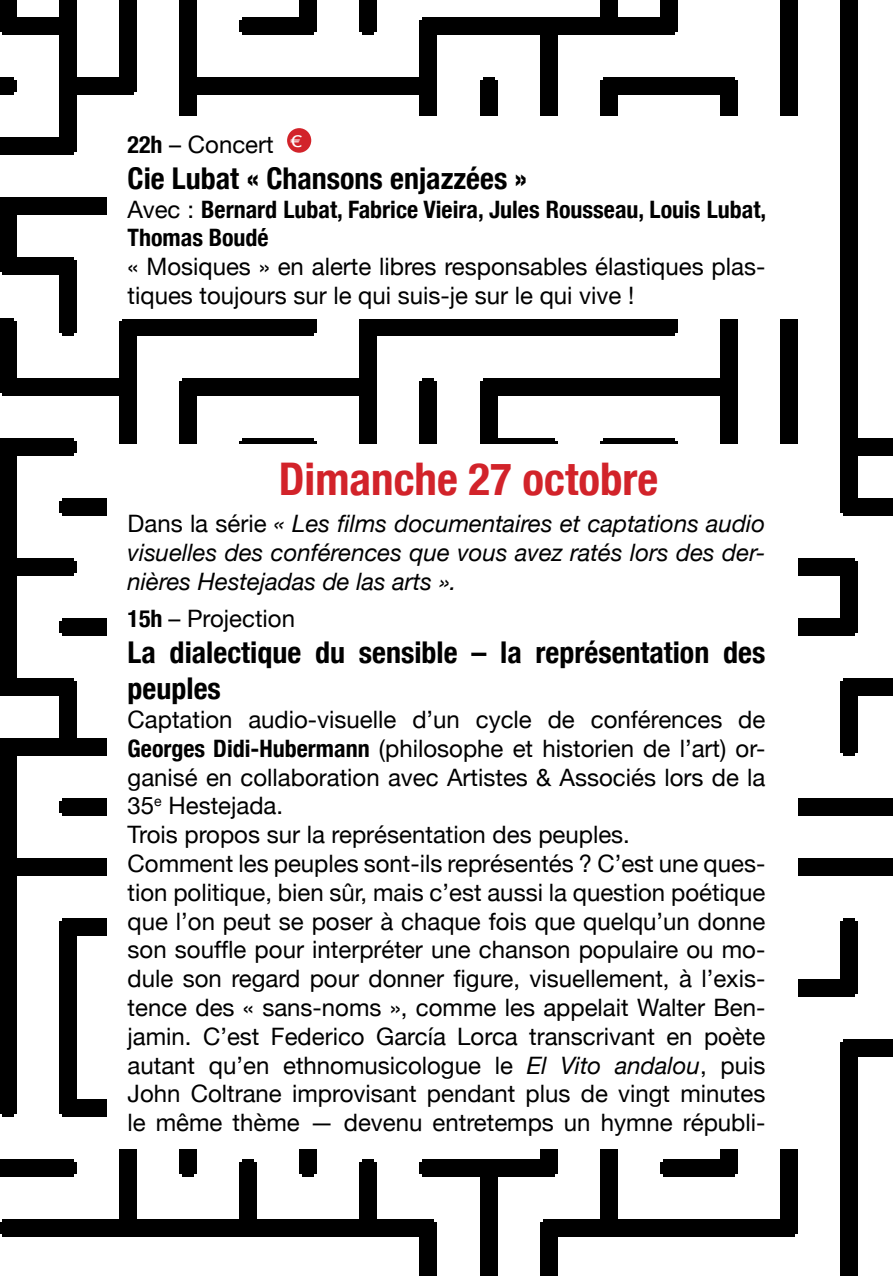
<style>
.page{position:relative;width:893px;height:1276px;background:#fff}
.page>*{position:absolute;margin:0;border:0;box-sizing:border-box;transform-origin:0 0}
.t1{font:700 condensed 45px "Helvetica Neue";color:#d2232a}
.t2{font:700 condensed 30px/36px "Helvetica Neue";color:#000}
.t3{font:24px/28.8px "Helvetica Neue";color:#000}
.t4{font:italic 24px/28.8px "Helvetica Neue";color:#000;text-align:justify}
.t5{font:700 condensed 24px/28.8px "Helvetica Neue";color:#000}
.s1{font-weight:700;font-stretch:condensed}
.s2{font-weight:400;font-stretch:normal}
.s3{font-style:normal}
.s4{font-style:italic}
</style>
<div class="page">
<img style="left:0;top:0;width:893px;height:1276px">
<div style="left:108px;top:116px;width:690px;height:203px;background:#fff"></div>
<div style="left:108px;top:444px;width:690px;height:705px;background:#fff"></div>
<div style="left:287px;top:128px;width:24px;height:25px;background:#d2232a;border-radius:50%"></div>
<p class="t3" style="left:128px;top:129px;width:176px"><span class="s1">22h</span> – Concert <sup>€</sup></p>
<p class="t2" style="left:128px;top:160px;width:401px">Cie Lubat « Chansons enjazzées »</p>
<p class="t5" style="left:128px;top:194px;width:640px"><span class="s2">Avec :</span> Bernard Lubat, Fabrice Vieira, Jules Rousseau, Louis Lubat,<br>Thomas Boudé</p>
<p class="t3" style="left:128px;top:252px;width:639px">« Mosiques » en alerte libres responsables élastiques plas&shy;tiques toujours sur le qui suis-je sur le qui vive !</p>
<h1 class="t1" style="left:279px;top:451px;width:381px">Dimanche 27 octobre</h1>
<p class="t4" style="left:128px;top:509px;width:639px"><span class="s3">Dans la série</span> « Les films documentaires et captations audio visuelles des conférences que vous avez ratés lors des der&shy;nières Hestejadas de las arts ».</p>
<p class="t3" style="left:128px;top:604px;width:169px"><span class="s1">15h</span> – Projection</p>
<p class="t2" style="left:128px;top:634px;width:639px">La dialectique du sensible – la représentation des peuples</p>
<p class="t3" style="left:128px;top:704px;width:639px">Captation audio-visuelle d’un cycle de conférences de <span class="s1">Georges Didi-Hubermann</span> (philosophe et historien de l’art) or&shy;ganisé en collaboration avec Artistes &amp; Associés lors de la 35<sup>e</sup> Hestejada.<br>Trois propos sur la représentation des peuples.<br>Comment les peuples sont-ils représentés ? C’est une ques&shy;tion politique, bien sûr, mais c’est aussi la question poétique que l’on peut se poser à chaque fois que quelqu’un donne son souffle pour interpréter une chanson populaire ou mo&shy;dule son regard pour donner figure, visuellement, à l’exis&shy;tence des « sans-noms », comme les appelait Walter Ben&shy;jamin. C’est Federico García Lorca transcrivant en poète autant qu’en ethnomusicologue le <span class="s4">El Vito andalou</span>, puis John Coltrane improvisant pendant plus de vingt minutes le même thème — devenu entretemps un hymne républi-</p>
</div>
